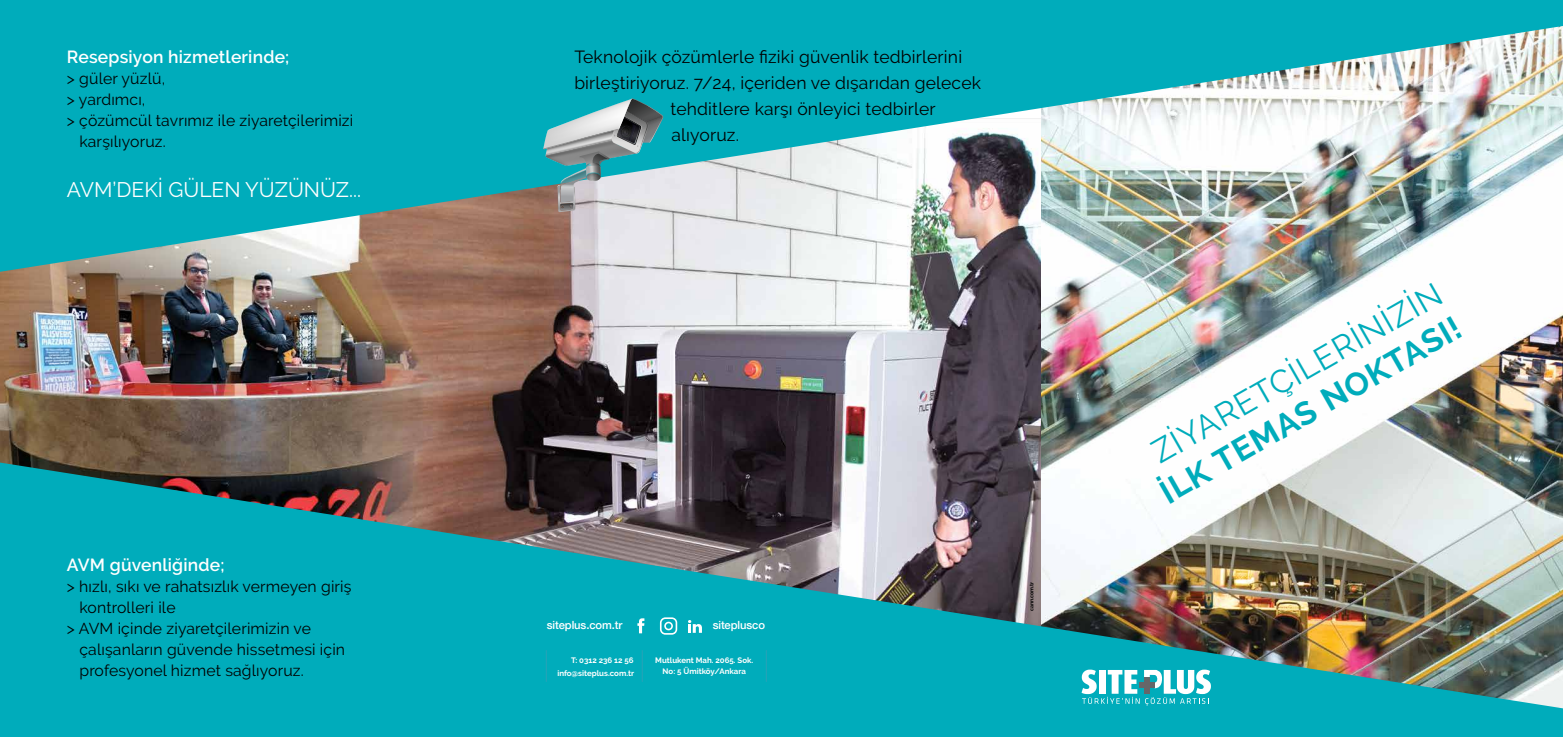
<style>
.page{position:relative;width:1563px;height:737px;background:#fff}
.page>*{position:absolute;margin:0;border:0;box-sizing:border-box;transform-origin:0 0}
.t1{font:32.55px "Raleway";color:#00acbb}
.t2{font:700 32.55px "Raleway";color:#00acbb}
.t3{font:21px "Raleway";color:#fff}
.t4{font:17.5px "Raleway";letter-spacing:.01em;color:#000}
.t5{font:600 17.5px "Raleway";letter-spacing:.01em;color:#fff}
.t6{font:15.75px "Raleway";letter-spacing:.01em;color:#000}
.t7{font:500 11.29px "Helvetica Neue";letter-spacing:-.01em;color:#fff}
.t8{font:700 7.88px/11.4px "Raleway";color:#fff;text-align:center}
.t9{font:700 5.25px "Raleway";color:#000}
</style>
<div class="page">
<img style="left:0;top:272px;width:1041px;height:190px">
<img style="left:1041px;top:272px;width:522px;height:190px">
<img style="left:0;top:0;width:1563px;height:272px">
<img style="left:0;top:462px;width:1563px;height:275px">
<div style="left:683px;top:615px;width:24px;height:22px;background:#00acbb;border-radius:6px"></div>
<div style="left:656px;top:615px;width:24px;height:22px;background:linear-gradient(to right,#00acbb,#00acbb);border-radius:6px"></div>
<svg style="left:688px;top:620px;width:14px;height:13px"></svg>
<div style="left:628px;top:615px;width:24px;height:22px;background:#00acbb;border-radius:6px"></div>
<svg style="left:637px;top:618px;width:7px;height:15px"></svg>
<svg style="left:660px;top:617px;width:17px;height:17px"></svg>
<hr style="left:642px;top:650px;width:1px;height:32px;background:#2aa2b7">
<hr style="left:766px;top:650px;width:1px;height:32px;background:#2aa2b7">
<hr style="left:546px;top:650px;width:1px;height:32px;background:#2aa2b7">
<svg style="left:1081px;top:669px;width:130px;height:36px"></svg>
<svg style="left:543px;top:98px;width:120px;height:114px;background:#7eb0b5"></svg>
<img style="left:614px;top:128px;width:17px;height:14px">
<p class="t5" style="left:67px;top:46px;width:224px">Resepsiyon hizmetlerinde;</p>
<p class="t6" style="left:67px;top:69px;width:100px">&gt; güler yüzlü,</p>
<p class="t6" style="left:67px;top:90px;width:80px">&gt; yardımcı,</p>
<p class="t6" style="left:67px;top:111px;width:288px">&gt; çözümcül tavrımız ile ziyaretçilerimizi</p>
<p class="t6" style="left:79px;top:132px;width:88px">karşılıyoruz.</p>
<h2 class="t3" style="left:67px;top:177px;width:295px">AVM’DEKİ GÜLEN YÜZÜNÜZ...</h2>
<p class="t5" style="left:67px;top:555px;width:159px">AVM güvenliğinde;</p>
<p class="t6" style="left:67px;top:577px;width:286px">&gt; hızlı, sıkı ve rahatsızlık vermeyen giriş</p>
<p class="t6" style="left:79px;top:598px;width:98px">kontrolleri ile</p>
<p class="t6" style="left:67px;top:619px;width:245px">&gt; AVM içinde ziyaretçilerimizin ve</p>
<p class="t6" style="left:79px;top:640px;width:267px">çalışanların güvende hissetmesi için</p>
<p class="t6" style="left:79px;top:661px;width:226px">profesyonel hizmet sağlıyoruz.</p>
<p class="t4" style="left:574px;top:46px;width:389px">Teknolojik çözümlerle fiziki güvenlik tedbirlerini</p>
<p class="t4" style="left:574px;top:72px;width:408px">birleştiriyoruz. 7/24, içeriden ve dışarıdan gelecek</p>
<p class="t4" style="left:670px;top:99px;width:267px">tehditlere karşı önleyici tedbirler</p>
<p class="t4" style="left:671px;top:125px;width:69px">alıyoruz.</p>
<p class="t7" style="left:547px;top:616px;width:77px">siteplus.com.tr</p>
<p class="t7" style="left:712px;top:616px;width:54px">siteplusco</p>
<p class="t8" style="left:571px;top:654px;width:64px">T: 0312 236 12 56</p>
<p class="t8" style="left:655px;top:654px;width:100px">Mutlukent Mah. 2065. Sok.<br>No: 5 Ümitköy/Ankara</p>
<p class="t8" style="left:557px;top:668px;width:78px">info@siteplus.com.tr</p>
<p class="t9" style="left:1028px;top:611px;width:31px;rotate:-90deg">cann.com.tr</p>
<h1 class="t1" style="left:1145px;top:438px;width:330px;rotate:-30deg">ZİYARETÇİLERİNİZİN</h1>
<h1 class="t2" style="left:1153px;top:479px;width:343px;rotate:-30deg">İLK TEMAS NOKTASI!</h1>
</div>
